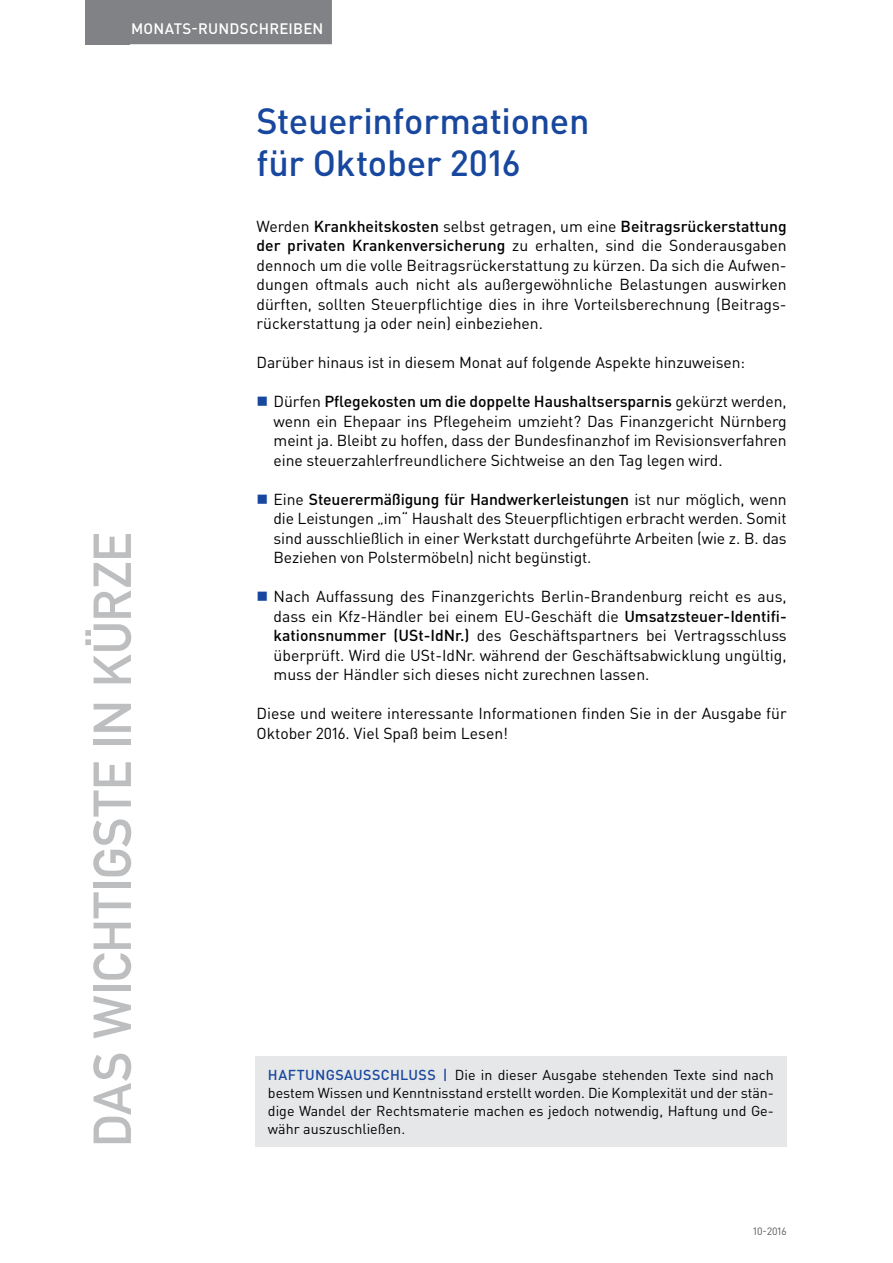
<style>
.page{position:relative;width:893px;height:1263px;background:#fff}
.page>*{position:absolute;margin:0;border:0;box-sizing:border-box;transform-origin:0 0}
.t1{font:52.5px "DIN Mittelschrift Std";color:#bcbec0}
.t2{font:500 36px/42px "DIN Pro";letter-spacing:-.01em;color:#17479e}
.t3{font:15.75px/19.5px "DIN Pro";letter-spacing:-.005em;color:#000;text-align:justify}
.t4{font:500 15px "DIN Pro";letter-spacing:.015em;color:#fff}
.t5{font:14.25px/18px "DIN Pro";color:#000;text-align:justify}
.t6{font:10.5px "DIN Pro";color:#58595b}
.s1{font-weight:500}
.s2{font-weight:500;color:#17479e}
</style>
<div class="page">
<div style="left:85px;top:0;width:45px;height:44px;background:#808285"></div>
<div style="left:122px;top:0;width:210px;height:44px;background:#808285"></div>
<div style="left:255px;top:1057px;width:532px;height:90px;background:#e6e7e8"></div>
<p class="t4" style="left:131px;top:18px;width:194px">MONATS-RUNDSCHREIBEN</p>
<h1 class="t1" style="left:82px;top:1147px;width:616px;rotate:-90deg">DAS WICHTIGSTE IN KÜRZE</h1>
<h2 class="t2" style="left:257px;top:99px;width:334px">Steuerinformationen für Oktober 2016</h2>
<p class="t3" style="left:257px;top:216px;width:532px">Werden <span class="s1">Krankheitskosten</span> selbst getragen, um eine <span class="s1">Beitragsrückerstattung der privaten Krankenversicherung</span> zu erhalten, sind die Sonderausgaben dennoch um die volle Beitragsrückerstattung zu kürzen. Da sich die Aufwen&shy;dungen oftmals auch nicht als außergewöhnliche Belastungen auswirken dürften, sollten Steuerpflichtige dies in ihre Vorteilsberechnung (Beitrags&shy;rückerstattung ja oder nein) einbeziehen.</p>
<p class="t3" style="left:257px;top:352px;width:490px">Darüber hinaus ist in diesem Monat auf folgende Aspekte hinzuweisen:</p>
<p class="t3" style="left:274px;top:391px;width:515px">Dürfen <span class="s1">Pflegekosten um die doppelte Haushaltsersparnis</span> gekürzt werden, wenn ein Ehepaar ins Pflegeheim umzieht? Das Finanzgericht Nürnberg meint ja. Bleibt zu hoffen, dass der Bundesfinanzhof im Revisionsverfahren eine steuerzahlerfreundlichere Sichtweise an den Tag legen wird.</p>
<p class="t3" style="left:274px;top:489px;width:515px">Eine <span class="s1">Steuerermäßigung für Handwerkerleistungen</span> ist nur möglich, wenn die Leistungen „im“ Haushalt des Steuerpflichtigen erbracht werden. Somit sind ausschließlich in einer Werkstatt durchgeführte Arbeiten (wie z. B. das Beziehen von Polstermöbeln) nicht begünstigt.</p>
<p class="t3" style="left:274px;top:586px;width:515px">Nach Auffassung des Finanzgerichts Berlin-Brandenburg reicht es aus, dass ein Kfz-Händler bei einem EU-Geschäft die <span class="s1">Umsatzsteuer-Identifi&shy;kationsnummer (USt-IdNr.)</span> des Geschäftspartners bei Vertragsschluss überprüft. Wird die USt-IdNr. während der Geschäftsabwicklung ungültig, muss der Händler sich dieses nicht zurechnen lassen.</p>
<p class="t3" style="left:257px;top:703px;width:532px">Diese und weitere interessante Informationen finden Sie in der Ausgabe für<br>Oktober 2016. Viel Spaß beim Lesen!</p>
<p class="t5" style="left:268px;top:1065px;width:508px"><span class="s2">HAFTUNGSAUSSCHLUSS |</span> Die in dieser Ausgabe stehenden Texte sind nach bestem Wissen und Kenntnisstand erstellt worden. Die Komplexität und der stän&shy;dige Wandel der Rechtsmaterie machen es jedoch notwendig, Haftung und Ge&shy;währ auszuschließen.</p>
<p class="t6" style="left:753px;top:1224px;width:35px">10-2016</p>
</div>
